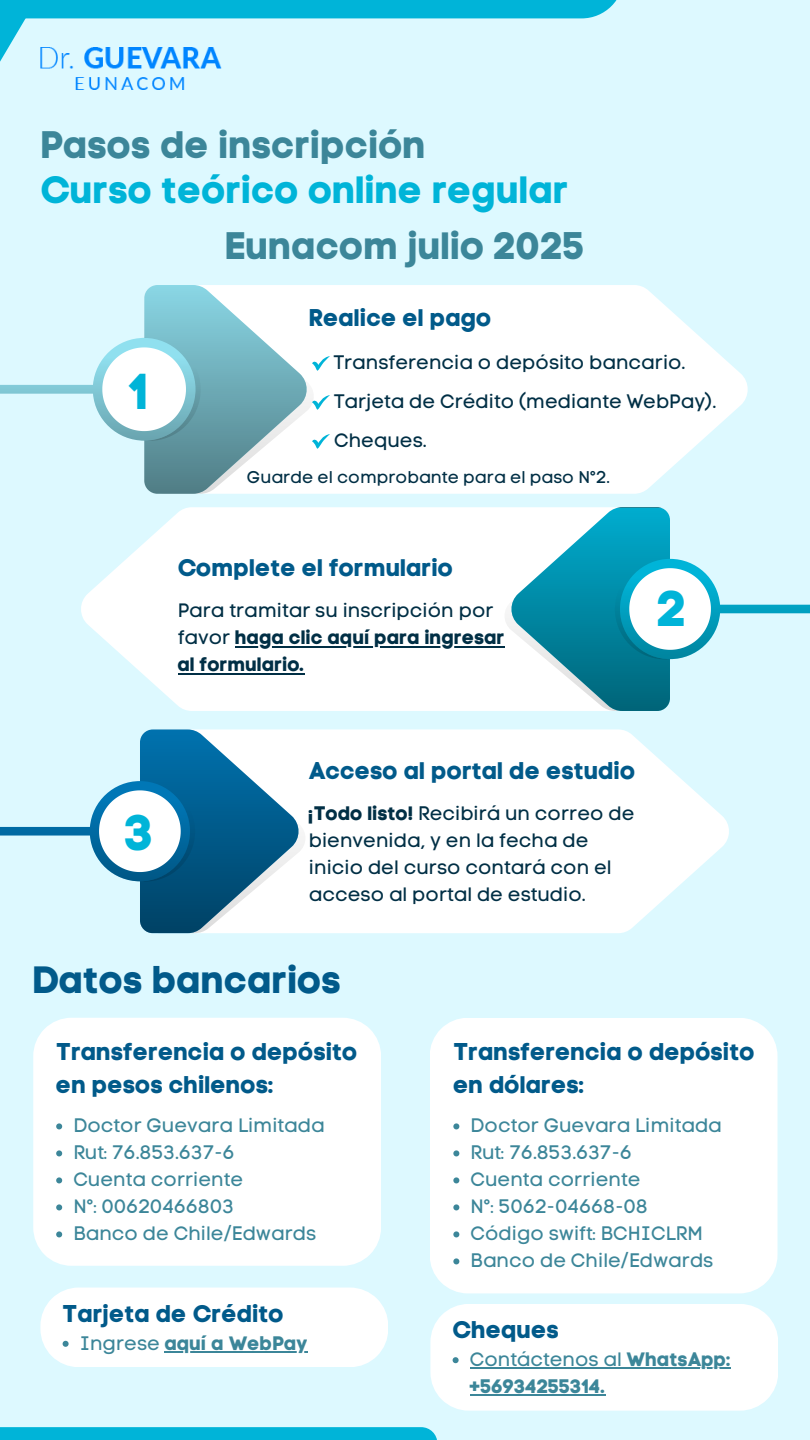
<style>
.page{position:relative;width:810px;height:1440px;background:#ddf9ff}
.page>*{position:absolute;margin:0;border:0;box-sizing:border-box;transform-origin:0 0}
.t1{font:50px "Code Pro Bold LC";color:#00b4d8}
.t2{font:38px "Code Pro Bold LC";color:#3c8699}
.t3{font:38px "Code Pro Bold LC";color:#00b4d8}
.t4{font:38px "Code Pro Bold LC";color:#015a8a}
.t5{font:24px/33px "Code Pro Bold LC";color:#015a8a}
.t6{font:19.4px/27px "Code Pro Normal LC";color:#012f45}
.t7{font:19.4px "Code Pro Normal LC";color:#3c8699}
.t8{font:19.4px "Code Pro Bold LC";color:#3c8699}
.t9{font:19.4px "Code Pro Bold LC";color:#012f45}
.t10{font:17px "Code Pro Normal LC";color:#012f45}
.s1{font-family:"Code Pro Bold LC"}
.s2{font-family:"Code Pro Normal LC"}
</style>
<div class="page">
<svg style="left:0;top:0;width:617px;height:62px"></svg>
<svg style="left:81px;top:507px;width:423px;height:204px;background:#fafdfe"></svg>
<svg style="left:504px;top:507px;width:211px;height:204px;background:#7cc4d3"></svg>
<svg style="left:330px;top:285px;width:418px;height:209px;background:#fbfeff"></svg>
<svg style="left:306px;top:729px;width:423px;height:204px;background:#fbfeff"></svg>
<svg style="left:95px;top:729px;width:211px;height:204px;background:#7cadc5"></svg>
<svg style="left:98px;top:285px;width:232px;height:209px;background:#b6d7dd"></svg>
<img style="left:40px;top:48px;width:182px;height:42px">
<div style="left:33px;top:1018px;width:348px;height:248px;background:#fff"></div>
<div style="left:430px;top:1018px;width:348px;height:275px;background:#fff"></div>
<svg style="left:0;top:1427px;width:437px;height:13px;background:#04b5d8"></svg>
<hr style="left:235px;top:646px;width:270px;height:1px;background:#012f45">
<hr style="left:178px;top:673px;width:127px;height:1px;background:#012f45">
<svg style="left:56px;top:1123px;width:6px;height:6px"></svg>
<svg style="left:56px;top:1150px;width:6px;height:6px"></svg>
<svg style="left:56px;top:1177px;width:6px;height:6px"></svg>
<svg style="left:56px;top:1204px;width:6px;height:6px"></svg>
<svg style="left:56px;top:1231px;width:6px;height:6px"></svg>
<svg style="left:453px;top:1123px;width:6px;height:6px"></svg>
<svg style="left:453px;top:1150px;width:6px;height:6px"></svg>
<svg style="left:453px;top:1177px;width:6px;height:6px"></svg>
<svg style="left:453px;top:1204px;width:6px;height:6px"></svg>
<svg style="left:453px;top:1231px;width:6px;height:6px"></svg>
<svg style="left:453px;top:1258px;width:6px;height:6px"></svg>
<div style="left:40px;top:1288px;width:348px;height:79px;background:#fff"></div>
<hr style="left:165px;top:1351px;width:143px;height:2px;background:#3c8699">
<div style="left:430px;top:1304px;width:348px;height:107px;background:#fff"></div>
<hr style="left:470px;top:1368px;width:157px;height:1px;background:#3c8699">
<hr style="left:627px;top:1368px;width:104px;height:1px;background:#3c8699">
<hr style="left:470px;top:1395px;width:135px;height:1px;background:#3c8699">
<p class="t2" style="left:40px;top:122px;width:387px">Pasos de inscripción</p>
<p class="t3" style="left:40px;top:167px;width:530px">Curso teórico online regular</p>
<p class="t2" style="left:225px;top:223px;width:362px">Eunacom julio 2025</p>
<h2 class="t1" style="left:130px;top:361px;width:21px">1</h2>
<h1 class="t5" style="left:309px;top:301px;width:184px">Realice el pago</h1>
<p class="t6" style="left:334px;top:349px;width:353px">Transferencia o depósito bancario.</p>
<h3 class="t6" style="left:334px;top:388px;width:384px">Tarjeta de Crédito (mediante WebPay).</h3>
<p class="t6" style="left:334px;top:427px;width:94px">Cheques.</p>
<h3 class="t10" style="left:247px;top:467px;width:365px">Guarde el comprobante para el paso N°2.</h3>
<p class="t5" style="left:178px;top:551px;width:277px">Complete el formulario</p>
<p class="t6" style="left:178px;top:597px;width:329px">Para tramitar su inscripción por favor <span class="s1">haga clic aquí para ingresar</span></p>
<p class="t9" style="left:178px;top:653px;width:128px">al formulario.</p>
<p class="t1" style="left:658px;top:579px;width:31px">2</p>
<h2 class="t1" style="left:125px;top:803px;width:30px">3</h2>
<h1 class="t5" style="left:309px;top:754px;width:328px">Acceso al portal de estudio</h1>
<p class="t6" style="left:309px;top:800px;width:327px"><span class="s1">¡Todo listo!</span> Recibirá un correo de bienvenida, y en la fecha de inicio del curso contará con el acceso al portal de estudio.</p>
<h2 class="t4" style="left:32px;top:957px;width:311px">Datos bancarios</h2>
<h1 class="t5" style="left:56px;top:1035px;width:303px">Transferencia o depósito en pesos chilenos:</h1>
<h2 class="t7" style="left:73px;top:1114px;width:253px">Doctor Guevara Limitada</h2>
<p class="t7" style="left:73px;top:1141px;width:163px">Rut: 76.853.637-6</p>
<p class="t7" style="left:73px;top:1168px;width:171px">Cuenta corriente</p>
<p class="t7" style="left:73px;top:1195px;width:162px">N°: 00620466803</p>
<p class="t7" style="left:73px;top:1222px;width:244px">Banco de Chile/Edwards</p>
<p class="t5" style="left:63px;top:1297px;width:223px">Tarjeta de Crédito</p>
<h2 class="t8" style="left:80px;top:1331px;width:230px"><span class="s2">Ingrese</span> aquí a WebPay</h2>
<h1 class="t5" style="left:454px;top:1035px;width:303px">Transferencia o depósito en dólares:</h1>
<h2 class="t7" style="left:471px;top:1114px;width:253px">Doctor Guevara Limitada</h2>
<p class="t7" style="left:471px;top:1141px;width:163px">Rut: 76.853.637-6</p>
<p class="t7" style="left:471px;top:1168px;width:171px">Cuenta corriente</p>
<p class="t7" style="left:471px;top:1195px;width:179px">N°: 5062-04668-08</p>
<p class="t7" style="left:471px;top:1222px;width:234px">Código swift: BCHICLRM</p>
<p class="t7" style="left:471px;top:1249px;width:244px">Banco de Chile/Edwards</p>
<p class="t5" style="left:453px;top:1313px;width:108px">Cheques</p>
<p class="t7" style="left:470px;top:1348px;width:263px">Contáctenos al <span class="s1">WhatsApp:</span></p>
<p class="t8" style="left:470px;top:1375px;width:137px">+56934255314.</p>
</div>
